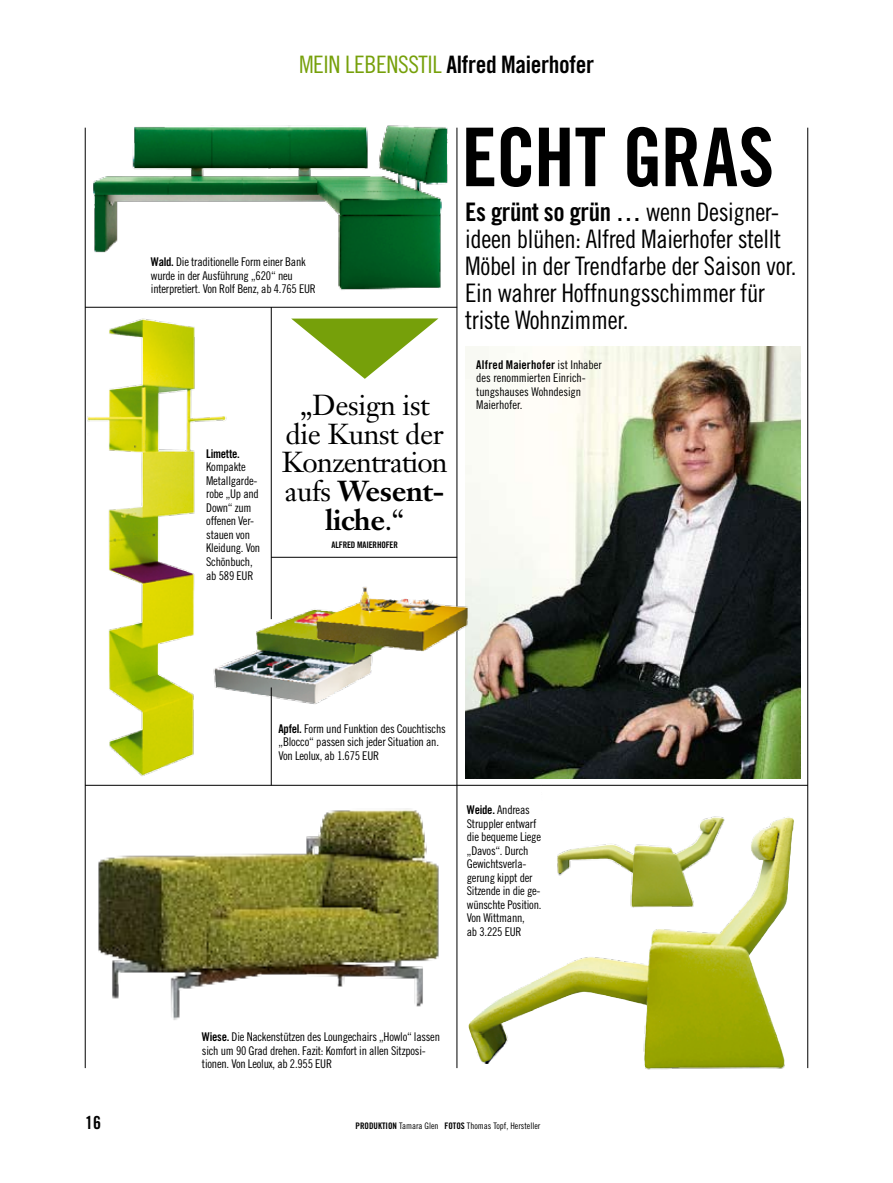
<style>
.page{position:relative;width:893px;height:1183px;background:#fff}
.page>*{position:absolute;margin:0;border:0;box-sizing:border-box;transform-origin:0 0}
.t1{font:81px "Trade Gothic LT Std Bd Cn 20";letter-spacing:-.01em;color:#000}
.t2{font:28.5px/28.5px "Janson Text LT Std";letter-spacing:-.015em;color:#000;text-align:center}
.t3{font:25.5px/27px "Trade Gothic LT Std Cn 18";letter-spacing:-.015em;color:#000}
.t4{font:25.5px "Trade Gothic LT Std Bd Cn 20";letter-spacing:-.015em;color:#000}
.t5{font:24px "Trade Gothic LT Std Bd Cn 20";letter-spacing:-.015em;color:#000}
.t6{font:24px "Trade Gothic LT Std Cn 18";color:#76a00a}
.t7{font:18px "Trade Gothic LT Std Bd Cn 20";color:#000}
.t8{font:12px/13.5px "Trade Gothic LT Std Cn 18";letter-spacing:-.02em;color:#000}
.t9{font:12px "Trade Gothic LT Std Bd Cn 20";letter-spacing:.01em;color:#000}
.t10{font:9px "Trade Gothic LT Std Bd Cn 20";letter-spacing:-.015em;color:#000}
.t11{font:9px "Trade Gothic LT Std Cn 18";color:#000}
.s1{font-family:"Trade Gothic LT Std Bd Cn 20"}
.s2{font-family:"Trade Gothic LT Std Cn 18"}
.s3{font-weight:700}
</style>
<div class="page">
<img style="left:84px;top:318px;width:143px;height:461px">
<img style="left:84px;top:125px;width:374px;height:193px">
<img style="left:468px;top:817px;width:326px;height:237px">
<img style="left:98px;top:808px;width:341px;height:212px">
<img style="left:465px;top:347px;width:335px;height:430px">
<hr style="left:457px;top:128px;width:1px;height:939px;background:#000">
<hr style="left:85px;top:128px;width:1px;height:939px;background:#000">
<hr style="left:807px;top:128px;width:1px;height:939px;background:#000">
<svg style="left:291px;top:318px;width:147px;height:61px"></svg>
<hr style="left:85px;top:307px;width:372px;height:1px;background:#000">
<hr style="left:85px;top:784px;width:723px;height:1px;background:#000">
<hr style="left:271px;top:557px;width:186px;height:1px;background:#000">
<img style="left:541px;top:772px;width:197px;height:149px">
<img style="left:208px;top:585px;width:261px;height:136px">
<hr style="left:271px;top:307px;width:1px;height:312px;background:#000">
<hr style="left:271px;top:687px;width:1px;height:98px;background:#000">
<h3 class="t6" style="left:299px;top:50px;width:109px">mei n Lebensstil</h3>
<h3 class="t5" style="left:446px;top:49px;width:149px">Alfred Maierhofer</h3>
<p class="t8" style="left:151px;top:255px;width:166px"><span class="s1">Wald.</span> Die traditionelle Form einer Bank wurde in der Ausführung „620“ neu interpretiert. Von Rolf Benz, ab 4.765 EUR</p>
<h1 class="t1" style="left:461px;top:108px;width:314px">Echt GraS</h1>
<h3 class="t4" style="left:465px;top:197px;width:313px">Es grünt so grün … <span class="s2">wenn Designer-</span></h3>
<h3 class="t3" style="left:465px;top:225px;width:333px">ideen blühen: Alfred Maierhofer stellt Möbel in der Trendfarbe der Saison vor.<br>Ein wahrer Hoffnungsschimmer für triste Wohnzimmer.</h3>
<p class="t9" style="left:206px;top:446px;width:35px">Limette.</p>
<p class="t8" style="left:206px;top:460px;width:55px">Kompakte<br>Metallgarde&shy;robe „Up and<br>Down“ zum offenen Ver&shy;stauen von<br>Kleidung. Von<br>Schönbuch, ab 589 EUR</p>
<p class="t9" style="left:476px;top:357px;width:127px">Alfred Maierhofer <span class="s2">ist Inhaber</span></p>
<p class="t8" style="left:476px;top:371px;width:111px">des renommierten Einrich&shy;tungshauses Wohndesign</p>
<h2 class="t2" style="left:300px;top:391px;width:131px">„Design ist</h2>
<p class="t8" style="left:476px;top:398px;width:48px">Maierhofer.</p>
<h2 class="t2" style="left:282px;top:419px;width:168px">die Kunst der<br>Konzentration aufs <span class="s3">Wesent&shy;liche</span>.“</h2>
<p class="t10" style="left:332px;top:538px;width:68px">Alfred Maierhofer</p>
<p class="t8" style="left:279px;top:721px;width:169px"><span class="s1">Apfel.</span> Form und Funktion des Couchtischs „Blocco“ passen sich jeder Situation an.<br>Von Leolux, ab 1.675 EUR</p>
<p class="t8" style="left:467px;top:803px;width:76px"><span class="s1">Weide.</span> Andreas<br>Struppler entwarf die bequeme Liege „Davos“. Durch<br>Gewichtsverla&shy;gerung kippt der<br>Sitzende in die ge&shy;wünschte Position.<br>Von Wittmann,<br>ab 3.225 EUR</p>
<p class="t8" style="left:202px;top:1029px;width:240px"><span class="s1">Wiese.</span> Die Nackenstützen des Loungechairs „Howlo“ lassen sich um 90 Grad drehen. Fazit: Komfort in allen Sitzposi&shy;tionen. Von Leolux, ab 2.955 EUR</p>
<h3 class="t7" style="left:85px;top:1111px;width:17px">16</h3>
<p class="t10" style="left:355px;top:1119px;width:94px">PRODUKTION <span class="s2">Tamara Glen</span> FOTO</p>
<p class="t11" style="left:461px;top:1119px;width:81px"><span class="s1">S</span> Thomas Topf, Hersteller</p>
</div>
